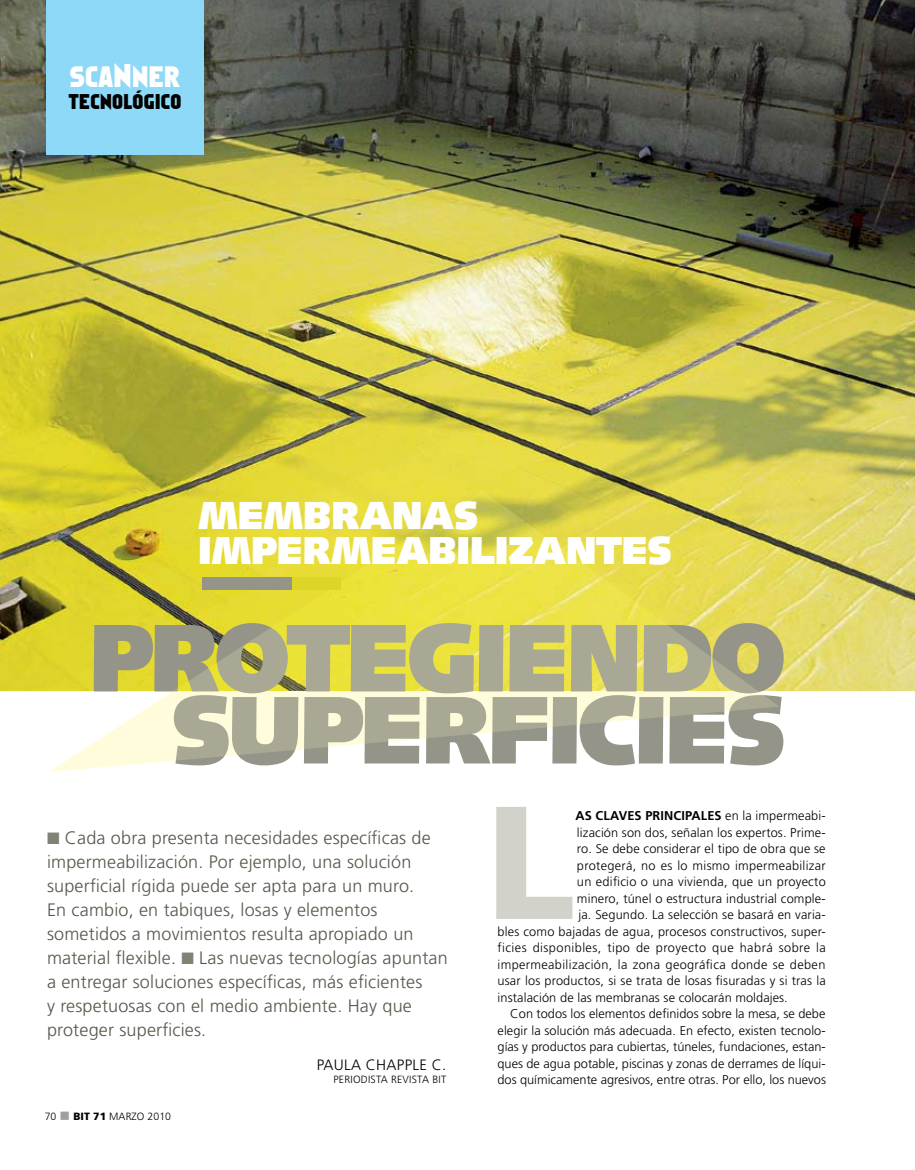
<style>
.page{position:relative;width:915px;height:1170px;background:#fff}
.page>*{position:absolute;margin:0;border:0;box-sizing:border-box;transform-origin:0 0}
.t1{font:900 160.5px "Frutiger";color:#d2d2ca}
.t2{font:900 96px/72px "Syntax";letter-spacing:-.03em;color:#949488;text-align:right}
.t3{font:900 39px/34.5px "Syntax";letter-spacing:-.005em;color:#fff}
.t4{font:27px "Faktos";letter-spacing:.02em;color:#fff}
.t5{font:19.5px "Faktos";letter-spacing:.02em;color:#000}
.t6{font:300 18px/24px "Frutiger";letter-spacing:.01em;color:#58574b}
.t7{font:300 15px "Frutiger";letter-spacing:.02em;color:#000}
.t8{font:300 12.75px "Frutiger";letter-spacing:.01em;color:#000}
.t9{font:300 12.75px "Frutiger";letter-spacing:.035em;color:#000}
.t10{font:300 12.75px "Frutiger";letter-spacing:.03em;color:#000}
.t11{font:700 12.75px "Frutiger";letter-spacing:.01em;color:#000}
.t12{font:300 10.5px "Frutiger";letter-spacing:.02em;color:#000}
.s1{font-size:30px}
.s2{color:#818174}
.s3{color:#9d9fa1}
.s4{font-weight:900}
.s5{font-weight:300}
</style>
<div class="page">
<img style="left:0;top:0;width:914px;height:690px">
<div style="left:46px;top:0;width:157px;height:154px;background:#8ed8f8"></div>
<svg style="left:49px;top:490px;width:730px;height:281px;background:#e9e171"></svg>
<div style="left:202px;top:577px;width:138px;height:13px;background:#949488"></div>
<div style="left:292px;top:577px;width:48px;height:13px;background:#ded529"></div>
<h3 class="t4" style="left:70px;top:61px;width:112px">SCA<span class="s1">N</span>NER</h3>
<h3 class="t5" style="left:68px;top:90px;width:115px">TECNOLÓGICO</h3>
<h3 class="t3" style="left:198px;top:498px;width:474px">MEMBRANAS<br>IMPERMEABILIZANTES</h3>
<h2 class="t2" style="left:89px;top:622px;width:697px">PROTEGIENDO<br>SUPERFICIES</h2>
<p class="t6" style="left:47px;top:825px;width:402px"><span class="s2">■</span> Cada obra presenta necesidades específicas de impermeabilización. Por ejemplo, una solución superficial rígida puede ser apta para un muro.<br>En cambio, en tabiques, losas y elementos sometidos a movimientos resulta apropiado un material flexible. <span class="s2">■</span> Las nuevas tecnologías apuntan a entregar soluciones específicas, más eficientes<br>y respetuosas con el medio ambiente. Hay que proteger superficies.</p>
<p class="t12" style="left:45px;top:1109px;width:128px">70 <span class="s3">■</span> <span class="s4">BIT 71</span> marzo 2010</p>
<p class="t7" style="left:317px;top:1056px;width:88px">Paula Chapple</p>
<p class="t7" style="left:431px;top:1056px;width:16px">C.</p>
<p class="t12" style="left:333px;top:1073px;width:114px">Periodista Revista BiT</p>
<h1 class="t1" style="left:485px;top:765px;width:91px">L</h1>
<p class="t11" style="left:575px;top:808px;width:251px">AS CLAVES PRINCIPALES <span class="s5">en la impermeabi-</span></p>
<p class="t8" style="left:576px;top:824px;width:250px">lización son dos, señalan los expertos. Prime-</p>
<p class="t8" style="left:576px;top:841px;width:250px">ro. Se debe considerar el tipo de obra que se</p>
<p class="t8" style="left:576px;top:857px;width:250px">protegerá, no es lo mismo impermeabilizar</p>
<p class="t8" style="left:576px;top:874px;width:250px">un edificio o una vivienda, que un proyecto</p>
<p class="t8" style="left:576px;top:890px;width:250px">minero, túnel o estructura industrial comple-</p>
<p class="t8" style="left:578px;top:907px;width:248px">ja. Segundo. La selección se basará en varia-</p>
<p class="t8" style="left:497px;top:923px;width:329px">bles como bajadas de agua, procesos constructivos, super-</p>
<p class="t9" style="left:497px;top:940px;width:329px">ficies disponibles, tipo de proyecto que habrá sobre la</p>
<p class="t10" style="left:497px;top:956px;width:329px">impermeabilización, la zona geográfica donde se deben</p>
<p class="t8" style="left:497px;top:973px;width:329px">usar los productos, si se trata de losas fisuradas y si tras la</p>
<p class="t8" style="left:497px;top:989px;width:291px">instalación de las membranas se colocarán moldajes.</p>
<p class="t8" style="left:510px;top:1006px;width:316px">Con todos los elementos definidos sobre la mesa, se debe</p>
<p class="t8" style="left:497px;top:1022px;width:329px">elegir la solución más adecuada. En efecto, existen tecnolo-</p>
<p class="t8" style="left:497px;top:1039px;width:329px">gías y productos para cubiertas, túneles, fundaciones, estan-</p>
<p class="t8" style="left:497px;top:1055px;width:329px">ques de agua potable, piscinas y zonas de derrames de líqui-</p>
<p class="t8" style="left:497px;top:1072px;width:330px">dos químicamente agresivos, entre otras. Por ello, los nuevos</p>
</div>
